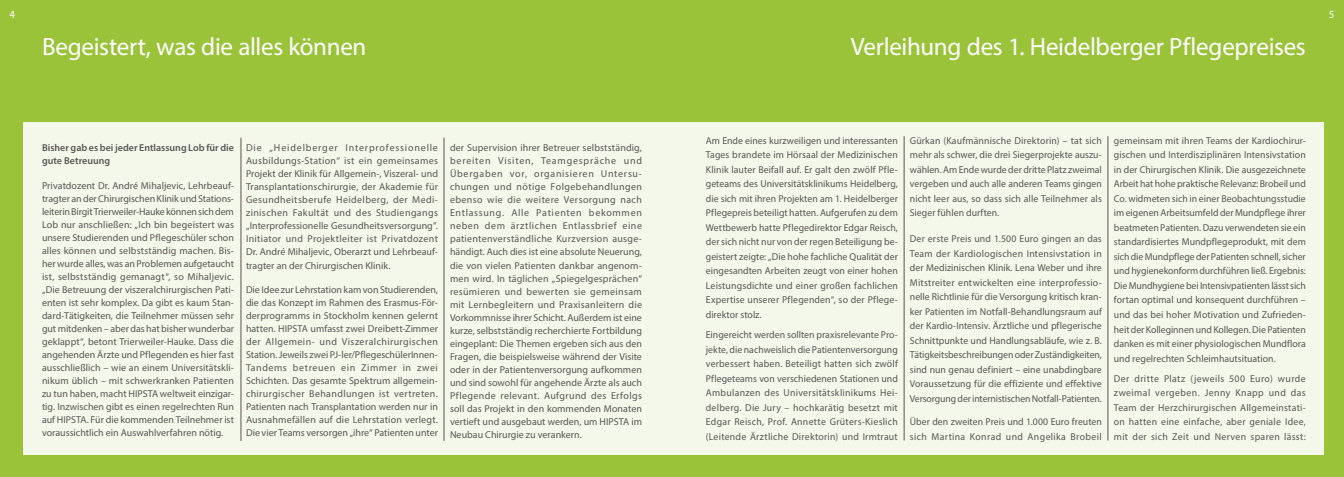
<style>
.page{position:relative;width:1344px;height:477px;background:#fff}
.page>*{position:absolute;margin:0;border:0;box-sizing:border-box;transform-origin:0 0}
.t1{font:25px "Myriad Pro";letter-spacing:-.01em;color:#fff}
.t2{font:11px "Myriad Pro";color:#fff}
.t3{font:10px/13px "Myriad Pro";color:#575756;text-align:justify}
.t4{font:10px/14.5px "Myriad Pro";letter-spacing:.025em;color:#575756}
.t5{font:600 10px/13px "Myriad Pro";color:#575756}
</style>
<div class="page">
<div style="left:0;top:0;width:1344px;height:476px;background:#9ac33a"></div>
<div style="left:672px;top:122px;width:651px;height:332px;background:#f4f8ea"></div>
<hr style="left:1107px;top:136px;width:1px;height:304px;background:#5d514d">
<hr style="left:904px;top:136px;width:1px;height:304px;background:#5d514d">
<div style="left:23px;top:122px;width:649px;height:332px;background:#f4f8ea"></div>
<hr style="left:241px;top:137px;width:1px;height:303px;background:#5d514d">
<hr style="left:444px;top:137px;width:1px;height:303px;background:#5d514d">
<p class="t2" style="left:9px;top:7px;width:7px">4</p>
<p class="t2" style="left:1329px;top:7px;width:7px">5</p>
<h1 class="t1" style="left:42px;top:31px;width:326px">Begeistert, was die alles können</h1>
<p class="t5" style="left:42px;top:141px;width:193px">Bisher gab es bei jeder Entlassung Lob für die gute Betreuung</p>
<p class="t3" style="left:42px;top:178px;width:193px">Privatdozent Dr. André Mihaljevic, Lehrbeauf&shy;tragter an der Chirurgischen Klinik und Stations&shy;leiterin Birgit Trierweiler-Hauke können sich dem Lob nur anschließen: „Ich bin begeistert was unsere Studierenden und Pflegeschüler schon alles können und selbstständig machen. Bis&shy;her wurde alles, was an Problemen aufgetaucht ist, selbstständig gemanagt“, so Mihaljevic. „Die Betreuung der viszeralchirurgischen Pati&shy;enten ist sehr komplex. Da gibt es kaum Stan&shy;dard-Tätigkeiten, die Teilnehmer müssen sehr gut mitdenken – aber das hat bisher wunderbar geklappt“, betont Trierweiler-Hauke. Dass die angehenden Ärzte und Pflegenden es hier fast ausschließlich – wie an einem Universitätskli&shy;nikum üblich – mit schwerkranken Patienten zu tun haben, macht HIPSTA weltweit einzigar&shy;tig. Inzwischen gibt es einen regelrechten Run auf HIPSTA. Für die kommenden Teilnehmer ist voraussichtlich ein Auswahlverfahren nötig.</p>
<p class="t3" style="left:246px;top:141px;width:193px">Die „Heidelberger Interprofessionelle Ausbildungs-Station“ ist ein gemeinsames Projekt der Klinik für Allgemein-, Viszeral- und Transplantationschirurgie, der Akademie für Gesundheitsberufe Heidelberg, der Medi&shy;zinischen Fakultät und des Studiengangs „Interprofessionelle Gesundheitsversorgung”.<br>Initiator und Projektleiter ist Privatdozent Dr. André Mihaljevic, Oberarzt und Lehrbeauf&shy;tragter an der Chirurgischen Klinik.</p>
<p class="t3" style="left:246px;top:282px;width:193px">Die Idee zur Lehrstation kam von Studierenden, die das Konzept im Rahmen des Erasmus-För&shy;derprogramms in Stockholm kennen gelernt hatten. HIPSTA umfasst zwei Dreibett-Zimmer der Allgemein- und Viszeralchirurgischen Station. Jeweils zwei PJ-ler/PflegeschülerInnen-Tandems betreuen ein Zimmer in zwei Schichten. Das gesamte Spektrum allgemein&shy;chirurgischer Behandlungen ist vertreten.<br>Patienten nach Transplantation werden nur in Ausnahmefällen auf die Lehrstation verlegt.<br>Die vier Teams versorgen „ihre“ Patienten unter</p>
<p class="t3" style="left:450px;top:141px;width:193px">der Supervision ihrer Betreuer selbstständig, bereiten Visiten, Teamgespräche und Übergaben vor, organisieren Untersu&shy;chungen und nötige Folgebehandlungen ebenso wie die weitere Versorgung nach Entlassung. Alle Patienten bekommen neben dem ärztlichen Entlassbrief eine patientenverständliche Kurzversion ausge&shy;händigt. Auch dies ist eine absolute Neuerung, die von vielen Patienten dankbar angenom&shy;men wird. In täglichen „Spiegelgesprächen“ resümieren und bewerten sie gemeinsam mit Lernbegleitern und Praxisanleitern die Vorkommnisse ihrer Schicht. Außerdem ist eine kurze, selbstständig recherchierte Fortbildung eingeplant: Die Themen ergeben sich aus den Fragen, die beispielsweise während der Visite oder in der Patientenversorgung aufkommen und sind sowohl für angehende Ärzte als auch Pflegende relevant. Aufgrund des Erfolgs soll das Projekt in den kommenden Monaten vertieft und ausgebaut werden, um HIPSTA im Neubau Chirurgie zu verankern.</p>
<h1 class="t1" style="left:851px;top:31px;width:456px">Verleihung des 1. Heidelberger Pflegepreises</h1>
<p class="t3" style="left:706px;top:133px;width:193px;line-height:14.5px">Am Ende eines kurzweiligen und interessanten Tages brandete im Hörsaal der Medizinischen Klinik lauter Beifall auf. Er galt den zwölf Pfle&shy;geteams des Universitätsklinikums Heidelberg, die sich mit ihren Projekten am 1. Heidelberger Pflegepreis beteiligt hatten. Aufgerufen zu dem Wettbewerb hatte Pflegedirektor Edgar Reisch, der sich nicht nur von der regen Beteiligung be&shy;geistert zeigte: „Die hohe fachliche Qualität der eingesandten Arbeiten zeugt von einer hohen Leistungsdichte und einer großen fachlichen Expertise unserer Pflegenden“, so der Pflege&shy;direktor stolz.</p>
<p class="t3" style="left:706px;top:327px;width:193px;line-height:14.5px">Eingereicht werden sollten praxisrelevante Pro&shy;jekte, die nachweislich die Patientenversorgung verbessert haben. Beteiligt hatten sich zwölf Pflegeteams von verschiedenen Stationen und Ambulanzen des Universitätsklinikums Hei&shy;delberg. Die Jury – hochkarätig besetzt mit Edgar Reisch, Prof. Annette Grüters-Kieslich (Leitende Ärztliche Direktorin) und Irmtraut</p>
<p class="t3" style="left:910px;top:133px;width:193px;line-height:14.5px">Gürkan (Kaufmännische Direktorin) – tat sich mehr als schwer, die drei Siegerprojekte auszu&shy;wählen. Am Ende wurde der dritte Platz zweimal vergeben und auch alle anderen Teams gingen nicht leer aus, so dass sich alle Teilnehmer als Sieger fühlen durften.</p>
<p class="t3" style="left:910px;top:231px;width:193px;line-height:14.5px">Der erste Preis und 1.500 Euro gingen an das Team der Kardiologischen Intensivstation in der Medizinischen Klinik. Lena Weber und ihre Mitstreiter entwickelten eine interprofessio&shy;nelle Richtlinie für die Versorgung kritisch kran&shy;ker Patienten im Notfall-Behandlungsraum auf der Kardio-Intensiv. Ärztliche und pflegerische Schnittpunkte und Handlungsabläufe, wie z. B.<br>Tätigkeitsbeschreibungen oder Zuständigkeiten, sind nun genau definiert – eine unabdingbare Voraussetzung für die effiziente und effektive Versorgung der internistischen Notfall-Patienten.</p>
<p class="t4" style="left:910px;top:414px;width:193px">Über den zweiten Preis und 1.000 Euro freuten sich Martina Konrad und Angelika Brobeil</p>
<p class="t3" style="left:1114px;top:133px;width:193px;line-height:14.5px">gemeinsam mit ihren Teams der Kardiochirur&shy;gischen und Interdisziplinären Intensivstation in der Chirurgischen Klinik. Die ausgezeichnete Arbeit hat hohe praktische Relevanz: Brobeil und Co. widmeten sich in einer Beobachtungsstudie im eigenen Arbeitsumfeld der Mundpflege ihrer beatmeten Patienten. Dazu verwendeten sie ein standardisiertes Mundpflegeprodukt, mit dem sich die Mundpflege der Patienten schnell, sicher und hygienekonform durchführen ließ. Ergebnis:<br>Die Mundhygiene bei Intensivpatienten lässt sich fortan optimal und konsequent durchführen – und das bei hoher Motivation und Zufrieden&shy;heit der Kolleginnen und Kollegen. Die Patienten danken es mit einer physiologischen Mundflora und regelrechten Schleimhautsituation.</p>
<p class="t3" style="left:1114px;top:370px;width:193px;line-height:14.5px">Der dritte Platz (jeweils 500 Euro) wurde zweimal vergeben. Jenny Knapp und das Team der Herzchirurgischen Allgemeinstati&shy;on hatten eine einfache, aber geniale Idee, mit der sich Zeit und Nerven sparen lässt:</p>
</div>
